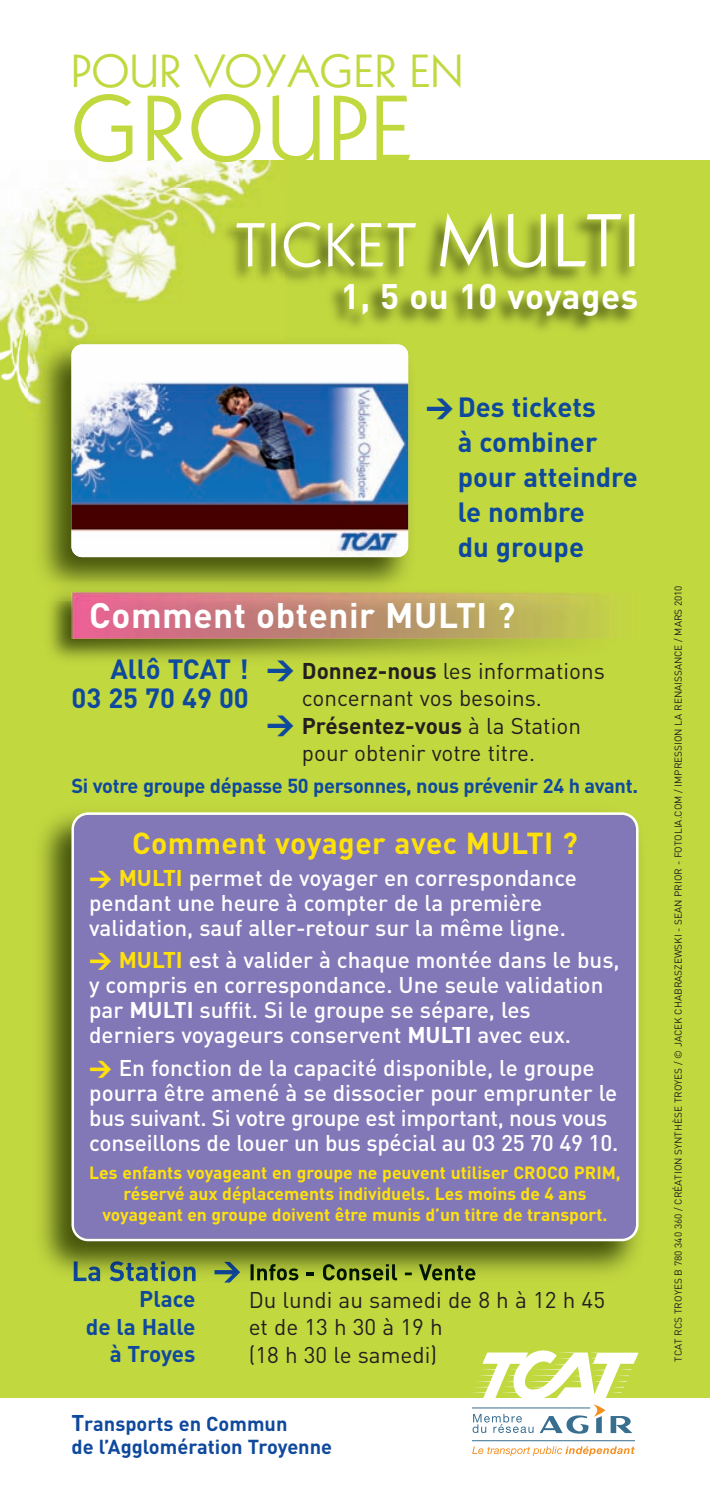
<style>
.page{position:relative;width:710px;height:1490px;background:#fff}
.page>*{position:absolute;margin:0;border:0;box-sizing:border-box;transform-origin:0 0}
.t1{font:90px "Kabel";letter-spacing:.05em;color:#c2d83f}
.t2{font:60px "Kabel";letter-spacing:.05em;color:#fff}
.t3{font:45px "Kabel";letter-spacing:.025em;color:#c2d83f}
.t4{font:700 35px "DIN";letter-spacing:.015em;color:#fff}
.t5{font:700 30px "DIN";letter-spacing:.015em;color:#ffe10a}
.t6{font:700 27.5px/35px "DIN";color:#0f499d}
.t7{font:500 22.5px/25px "DIN";color:#fff}
.t8{font:22.5px/27.5px "DIN";color:#231f20}
.t9{font:700 22.5px "DIN";color:#231f20}
.t10{font:700 22.5px/27.5px "DIN";color:#0f499d;text-align:right}
.t11{font:700 20px/22.5px "DIN";letter-spacing:-.015em;color:#0f499d}
.t12{font:700 17.5px/21.2px "DIN";color:#ffe10a;text-align:center}
.t13{font:10px "DIN";color:#231f20}
.s1{font-size:72.5px}
.s2{font-weight:900}
.s3{font-weight:900;font-size:27.5px;color:#0f499d}
.s4{font-weight:700}
.s5{font-weight:400}
.s6{font-weight:900;color:#ffe10a}
.s7{font-weight:700;color:#ffe10a}
.s8{font-size:22.5px}
</style>
<div class="page">
<div style="left:0;top:160px;width:710px;height:1237px;background:#c2d83f"></div>
<img style="left:284px;top:216px;width:350px;height:115px">
<img style="left:49px;top:601px;width:541px;height:59px">
<img style="left:71px;top:592px;width:538px;height:46px">
<img style="left:0;top:160px;width:284px;height:240px">
<img style="left:236px;top:222px;width:48px;height:45px">
<hr style="left:472px;top:1440px;width:163px;height:1px;background:#386e8f">
<svg style="left:472px;top:1446px;width:163px;height:9px"></svg>
<svg style="left:468px;top:1350px;width:170px;height:83px"></svg>
<img style="left:28px;top:363px;width:381px;height:219px">
<img style="left:71px;top:592px;width:350px;height:9px">
<img style="left:71px;top:344px;width:337px;height:213px;border-radius:11px">
<img style="left:40px;top:815px;width:599px;height:468px">
<img style="left:74px;top:1261px;width:122px;height:20px">
<img style="left:214px;top:1261px;width:26px;height:21px">
<img style="left:250px;top:1264px;width:48px;height:16px">
<svg style="left:307px;top:1272px;width:7px;height:3px"></svg>
<img style="left:323px;top:1264px;width:152px;height:16px">
<div style="left:71px;top:812px;width:567px;height:429px;background:#8278b8"></div>
<h3 class="t3" style="left:71px;top:54px;width:393px">POUR VOYAGER EN</h3>
<h1 class="t1" style="left:71px;top:96px;width:341px">GROUPE</h1>
<h2 class="t2" style="left:236px;top:223px;width:404px">TICKET <span class="s1">MULTI</span></h2>
<h3 class="t4" style="left:341px;top:276px;width:299px">1, 5 ou 10 voyages</h3>
<p class="t6" style="left:458px;top:390px;width:182px;text-indent:-32px"><span class="s2">&gt;</span>Des tickets<br>à combiner pour atteindre le nombre<br>du groupe</p>
<h3 class="t4" style="left:89px;top:595px;width:428px">Comment obtenir MULTI ?</h3>
<p class="t6" style="left:71px;top:655px;width:179px;line-height:28.8px;text-align:right">Allô TCAT !<br>03 25 70 49 00</p>
<p class="t8" style="left:266px;top:657px;width:340px"><span class="s3">&gt;</span> <span class="s4">Donnez-nous</span> les informations</p>
<p class="t8" style="left:302px;top:684px;width:242px">concernant vos besoins.</p>
<p class="t9" style="left:266px;top:713px;width:316px"><span class="s3">&gt;</span> Présentez-vous <span class="s5">à la Station</span></p>
<p class="t8" style="left:302px;top:739px;width:235px">pour obtenir votre titre.</p>
<p class="t11" style="left:71px;top:774px;width:568px">Si votre groupe dépasse 50 personnes, nous prévenir 24 h avant.</p>
<h3 class="t5" style="left:132px;top:826px;width:447px">Comment voyager avec MULTI ?</h3>
<p class="t7" style="left:89px;top:866px;width:489px"><span class="s6">&gt;</span> <span class="s7">MULTI</span> permet de voyager en correspondance pendant une heure à compter de la première validation, sauf aller-retour sur la même ligne.</p>
<p class="t7" style="left:89px;top:948px;width:532px"><span class="s6">&gt;</span> <span class="s7">MULTI</span> est à valider à chaque montée dans le bus, y compris en correspondance. Une seule validation par <span class="s4">MULTI</span> suffit. Si le groupe se sépare, les derniers voyageurs conservent <span class="s4">MULTI</span> avec eux.</p>
<p class="t7" style="left:89px;top:1055px;width:531px"><span class="s6">&gt;</span> En fonction de la capacité disponible, le groupe pourra être amené à se dissocier pour emprunter le bus suivant. Si votre groupe est important, nous vous conseillons de louer un bus spécial au 03 25 70 49 10.</p>
<p class="t12" style="left:89px;top:1162px;width:533px">Les enfants voyageant en groupe ne peuvent utiliser CROCO PRIM, réservé aux déplacements individuels. Les moins de 4 ans voyageant en groupe doivent être munis d’un titre de transport.</p>
<p class="t10" style="left:86px;top:1285px;width:111px">Place<br>de la Halle à Troyes</p>
<p class="t8" style="left:249px;top:1286px;width:358px">Du lundi au samedi de 8 h à 12 h 45 et de 13 h 30 à 19 h<br>(18 h 30 le samedi)</p>
<p class="t11" style="left:71px;top:1412px;width:262px"><span class="s8">T</span>ransports en Commun<br>de l’Agglomération Troyenne</p>
<p class="t13" style="left:672px;top:1361px;width:778px;rotate:-90deg">TCAT RCS TROYES B 780 340 360 / CRÉATION SYNTHÈSE TROYES / © JACEK CHABRASZEWSKI - SEAN PRIOR - FOTOLIA.COM / IMPRESSION LA RENAISSANCE / MARS 2010</p>
</div>
